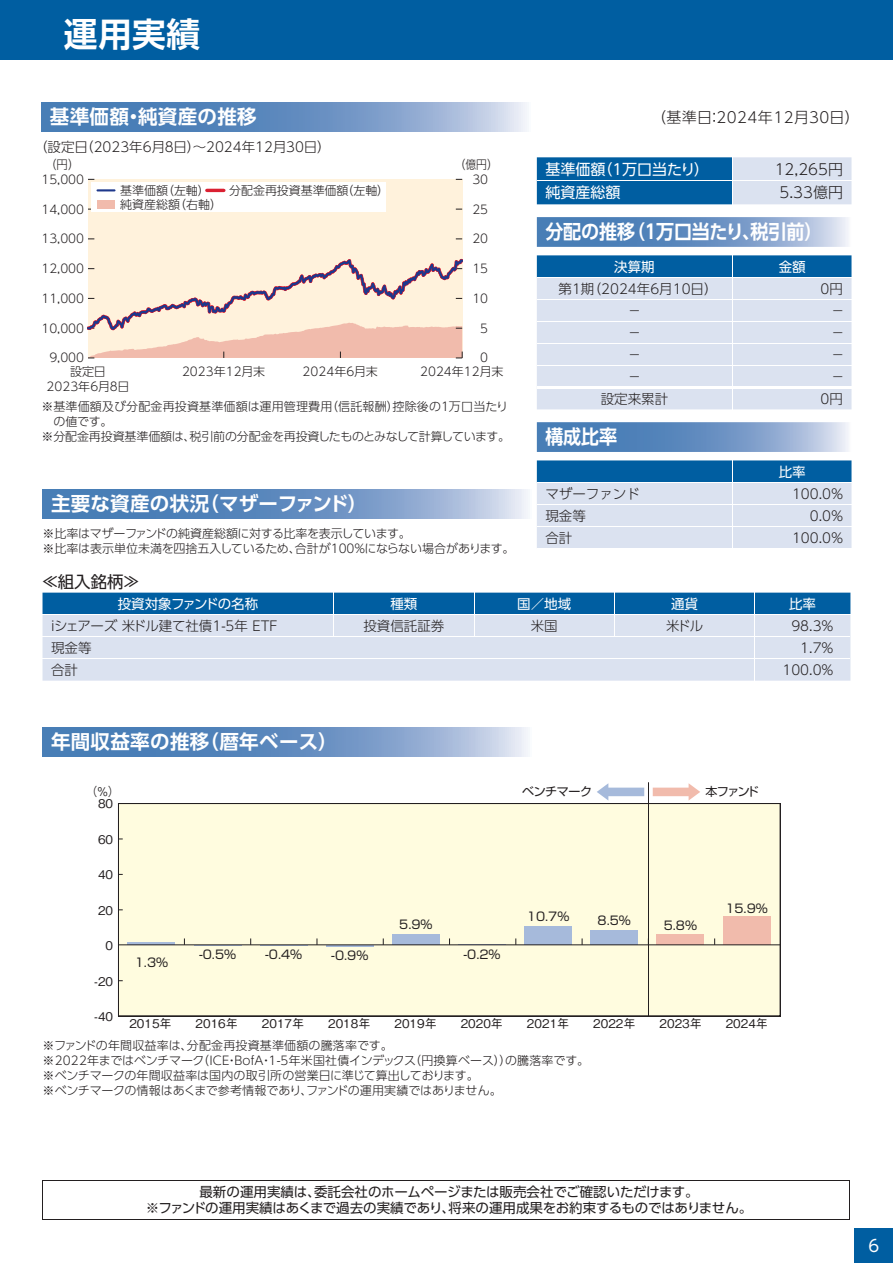
<style>
.page{position:relative;width:893px;height:1263px;background:#fff}
.page>*{position:absolute;margin:0;border:0;box-sizing:border-box;transform-origin:0 0}
.t1{font:33.75px "UD Shin Go Pro De Bold 90 pv RKSJ H";color:#fff}
.t2{font:19.5px "UD Shin Go Pro De Bold 90 pv RKSJ H";letter-spacing:.015em;color:#fff}
.t3{font:19.5px "UD Shin Go Pro De Bold 90 pv RKSJ H";letter-spacing:-.01em;color:#fff;scale:.92 1}
.t4{font:19.5px "UD Shin Go Pro De Bold 90 pv RKSJ H";letter-spacing:.015em;color:#fff;scale:.92 1}
.t5{font:16.5px "UD Shin Go Pro Regular 90 pv RKSJ H";color:#231f20}
.t6{font:16.5px "UD Shin Go Pro Regular 90 pv RKSJ H";color:#fff}
.t7{font:15px "UD Shin Go Pro Light 90 pv RKSJ H";letter-spacing:.03em;color:#231f20}
.t8{font:15px "UD Shin Go Pro Regular 90 pv RKSJ H";color:#fff}
.t9{font:15px "UD Shin Go Pro Light 90 pv RKSJ H";letter-spacing:.01em;color:#231f20}
.t10{font:13.5px "UD Shin Go Pro Light 90 pv RKSJ H";color:#231f20}
.t11{font:13.5px/16.5px "UD Shin Go Pro Regular 90 pv RKSJ H";letter-spacing:-.015em;color:#231f20;text-align:center}
.t12{font:13.5px "UD Shin Go Pro Light 90 pv RKSJ H";letter-spacing:-.02em;color:#231f20}
.t13{font:13.5px "UD Shin Go Pro Regular 90 pv RKSJ H";color:#fff}
.t14{font:13.5px "UD Shin Go Pro Regular 90 pv RKSJ H";letter-spacing:-.02em;color:#fff}
.t15{font:12px/15px "UD Shin Go Pro Light 90 pv RKSJ H";color:#231f20}
.t16{font:12px/15px "UD Shin Go Pro Light 90 pv RKSJ H";letter-spacing:-.02em;color:#231f20}
.t17{font:12px/12.8px "Gothic BBB Pr 6 N Medium 90 pv RKSJ H";color:#231f20;text-align:center}
.t18{font:12px "Shin Go Pr 6 N Regular 90 pv RKSJ H";letter-spacing:-.04em;color:#231f20}
.t19{font:12px "UD Shin Go Pro Light 90 pv RKSJ H";color:#231f20;scale:.95 1}
</style>
<div class="page">
<svg style="left:43px;top:593px;width:807px;height:88px;background:#a8c3dd"></svg>
<hr style="left:43px;top:1180px;width:807px;height:1px;background:#231f20">
<hr style="left:43px;top:1181px;width:1px;height:38px;background:#231f20">
<hr style="left:849px;top:1181px;width:1px;height:38px;background:#231f20">
<hr style="left:43px;top:1219px;width:807px;height:1px;background:#231f20">
<svg style="left:41px;top:102px;width:486px;height:30px;background:#7197c5"></svg>
<svg style="left:537px;top:157px;width:314px;height:252px;background:#acc6df"></svg>
<hr style="left:537px;top:386px;width:195px;height:1px;background:#fff">
<hr style="left:537px;top:388px;width:195px;height:1px;background:#fff">
<hr style="left:732px;top:386px;width:119px;height:1px;background:#fff">
<hr style="left:732px;top:388px;width:119px;height:1px;background:#fff">
<hr style="left:537px;top:299px;width:314px;height:1px;background:#fff">
<hr style="left:537px;top:321px;width:314px;height:1px;background:#fff">
<hr style="left:537px;top:343px;width:314px;height:1px;background:#fff">
<hr style="left:537px;top:365px;width:314px;height:1px;background:#fff">
<svg style="left:537px;top:460px;width:314px;height:88px;background:#a4c1dc"></svg>
<hr style="left:537px;top:504px;width:314px;height:1px;background:#fff">
<hr style="left:537px;top:526px;width:314px;height:1px;background:#fff">
<img style="left:537px;top:217px;width:314px;height:30px">
<img style="left:546px;top:223px;width:264px;height:18px">
<img style="left:537px;top:422px;width:312px;height:30px">
<img style="left:545px;top:428px;width:72px;height:18px">
<div style="left:88px;top:179px;width:374px;height:179px;background:#fff2dc"></div>
<svg style="left:87px;top:256px;width:376px;height:103px"></svg>
<div style="left:91px;top:182px;width:295px;height:30px;background:#fff"></div>
<svg style="left:98px;top:189px;width:17px;height:2px"></svg>
<hr style="left:207px;top:189px;width:17px;height:3px;background:#da2031">
<div style="left:98px;top:200px;width:17px;height:8px;background:#f1bbac"></div>
<svg style="left:43px;top:489px;width:485px;height:30px;background:#7197c6"></svg>
<svg style="left:43px;top:727px;width:485px;height:30px;background:#7197c6"></svg>
<div style="left:118px;top:803px;width:663px;height:214px;background:#fffcdf"></div>
<svg style="left:653px;top:783px;width:47px;height:17px"></svg>
<svg style="left:597px;top:783px;width:47px;height:17px"></svg>
<hr style="left:648px;top:782px;width:1px;height:234px;background:#231f20">
<div style="left:855px;top:1228px;width:38px;height:34px;background:#005ea1"></div>
<div style="left:0;top:0;width:893px;height:60px;background:#005ea1"></div>
<h1 class="t1" style="left:64px;top:21px;width:138px">運用実績</h1>
<h2 class="t2" style="left:50px;top:110px;width:208px">基準価額・純資産の推移</h2>
<p class="t10" style="left:34px;top:142px;width:298px">（設定日（2023年6月8日）～2024年12月30日）</p>
<p class="t19" style="left:45px;top:160px;width:37px">（円）</p>
<p class="t19" style="left:454px;top:160px;width:48px">（億円）</p>
<p class="t15" style="left:41px;top:173px;width:44px">15,000</p>
<p class="t15" style="left:41px;top:203px;width:44px">14,000</p>
<p class="t15" style="left:41px;top:233px;width:44px">13,000</p>
<p class="t15" style="left:41px;top:263px;width:44px">12,000</p>
<p class="t15" style="left:41px;top:292px;width:44px">11,000</p>
<p class="t15" style="left:41px;top:322px;width:44px">10,000</p>
<p class="t15" style="left:49px;top:352px;width:36px">9,000</p>
<p class="t15" style="left:472px;top:173px;width:17px">30</p>
<p class="t15" style="left:472px;top:203px;width:17px">25</p>
<p class="t15" style="left:472px;top:233px;width:17px">20</p>
<p class="t15" style="left:472px;top:263px;width:17px">15</p>
<p class="t15" style="left:472px;top:292px;width:17px">10</p>
<p class="t15" style="left:480px;top:322px;width:9px">5</p>
<p class="t15" style="left:480px;top:352px;width:9px">0</p>
<p class="t15" style="left:120px;top:184px;width:91px">基準価額（左軸）</p>
<p class="t15" style="left:229px;top:184px;width:162px">分配金再投資基準価額（左軸）</p>
<p class="t15" style="left:120px;top:198px;width:104px">純資産総額（右軸）</p>
<p class="t15" style="left:47px;top:365px;width:84px;text-align:center">設定日<br>2023年6月8日</p>
<p class="t15" style="left:182px;top:365px;width:85px">2023年12月末</p>
<p class="t15" style="left:303px;top:365px;width:77px">2024年6月末</p>
<p class="t15" style="left:420px;top:365px;width:85px">2024年12月末</p>
<p class="t15" style="left:41px;top:401px;width:468px">※ 基準価額及び分配金再投資基準価額は運用管理費用（信託報酬）控除後の１万口当たり</p>
<p class="t15" style="left:53px;top:416px;width:61px">の値です。</p>
<p class="t15" style="left:41px;top:431px;width:470px">※分配金再投資基準価額は、税引前の分配金を再投資したものとみなして計算しています。</p>
<p class="t7" style="left:651px;top:111px;width:210px">（基準日：2024年12月30日）</p>
<p class="t8" style="left:545px;top:163px;width:165px">基準価額（1万口当たり）</p>
<p class="t9" style="left:775px;top:163px;width:70px">12,265円</p>
<p class="t8" style="left:545px;top:187px;width:77px">純資産総額</p>
<p class="t9" style="left:779px;top:187px;width:65px">5.33億円</p>
<h2 class="t3" style="left:545px;top:225px;width:303px">分配の推移（1万口当たり、税引前）</h2>
<p class="t13" style="left:614px;top:261px;width:42px">決算期</p>
<p class="t13" style="left:779px;top:261px;width:29px">金額</p>
<p class="t10" style="left:558px;top:283px;width:161px">第1期（2024年6月10日）</p>
<p class="t10" style="left:821px;top:283px;width:24px">0円</p>
<p class="t10" style="left:628px;top:305px;width:15px">－</p>
<p class="t10" style="left:831px;top:305px;width:15px">－</p>
<p class="t10" style="left:628px;top:327px;width:15px">－</p>
<p class="t10" style="left:831px;top:327px;width:15px">－</p>
<p class="t10" style="left:628px;top:349px;width:15px">－</p>
<p class="t10" style="left:831px;top:349px;width:15px">－</p>
<p class="t10" style="left:628px;top:371px;width:15px">－</p>
<p class="t10" style="left:831px;top:371px;width:15px">－</p>
<p class="t10" style="left:601px;top:393px;width:69px">設定来累計</p>
<p class="t10" style="left:821px;top:393px;width:24px">0円</p>
<h2 class="t4" style="left:545px;top:430px;width:80px">構成比率</h2>
<p class="t13" style="left:779px;top:466px;width:28px">比率</p>
<p class="t10" style="left:545px;top:488px;width:96px">マザーファンド</p>
<p class="t10" style="left:792px;top:488px;width:53px">100.0％</p>
<p class="t10" style="left:545px;top:510px;width:42px">現金等</p>
<p class="t10" style="left:810px;top:510px;width:35px">0.0％</p>
<p class="t10" style="left:545px;top:532px;width:29px">合計</p>
<p class="t10" style="left:792px;top:532px;width:53px">100.0％</p>
<h2 class="t2" style="left:51px;top:497px;width:318px">主要な資産の状況（マザーファンド）</h2>
<p class="t16" style="left:43px;top:527px;width:474px">※比率はマザーファンドの純資産総額に対する比率を表示しています。<br>※比率は表示単位未満を四捨五入しているため、合計が100％にならない場合があります。</p>
<h3 class="t5" style="left:42px;top:575px;width:99px">≪組入銘柄≫</h3>
<p class="t14" style="left:118px;top:599px;width:142px">投資対象ファンドの名称</p>
<p class="t13" style="left:390px;top:599px;width:28px">種類</p>
<p class="t13" style="left:517px;top:599px;width:56px">国／地域</p>
<p class="t13" style="left:671px;top:599px;width:29px">通貨</p>
<p class="t13" style="left:789px;top:599px;width:29px">比率</p>
<p class="t12" style="left:51px;top:621px;width:228px">iシェアーズ 米ドル建て社債1-5年 ETF</p>
<p class="t10" style="left:363px;top:621px;width:83px">投資信託証券</p>
<p class="t10" style="left:531px;top:621px;width:29px">米国</p>
<p class="t10" style="left:666px;top:621px;width:39px">米ドル</p>
<p class="t10" style="left:791px;top:621px;width:44px">98.3%</p>
<p class="t10" style="left:51px;top:643px;width:42px">現金等</p>
<p class="t10" style="left:800px;top:643px;width:35px">1.7%</p>
<p class="t10" style="left:51px;top:665px;width:28px">合計</p>
<p class="t10" style="left:782px;top:665px;width:52px">100.0%</p>
<h2 class="t2" style="left:51px;top:735px;width:288px">年間収益率の推移（暦年ベース）</h2>
<p class="t17" style="left:85px;top:786px;width:36px">（%）<br>80</p>
<p class="t17" style="left:98px;top:834px;width:17px">60</p>
<p class="t17" style="left:98px;top:870px;width:17px">40</p>
<p class="t17" style="left:98px;top:905px;width:17px">20</p>
<p class="t17" style="left:106px;top:941px;width:9px">0</p>
<p class="t17" style="left:94px;top:976px;width:20px">-20</p>
<p class="t18" style="left:135px;top:958px;width:35px">1.3%</p>
<p class="t18" style="left:199px;top:950px;width:39px">-0.5%</p>
<p class="t18" style="left:399px;top:920px;width:35px">5.9%</p>
<p class="t18" style="left:265px;top:950px;width:39px">-0.4%</p>
<p class="t18" style="left:331px;top:951px;width:39px">-0.9%</p>
<p class="t18" style="left:463px;top:950px;width:39px">-0.2%</p>
<p class="t18" style="left:522px;top:787px;width:71px">ベンチマーク</p>
<p class="t18" style="left:705px;top:787px;width:55px">本ファンド</p>
<p class="t18" style="left:527px;top:912px;width:44px">10.7%</p>
<p class="t18" style="left:598px;top:916px;width:35px">8.5%</p>
<p class="t18" style="left:664px;top:920px;width:35px">5.8%</p>
<p class="t18" style="left:725px;top:904px;width:44px">15.9%</p>
<p class="t17" style="left:94px;top:1012px;width:20px">-40</p>
<p class="t17" style="left:129px;top:1019px;width:44px">2015年</p>
<p class="t17" style="left:196px;top:1019px;width:44px">2016年</p>
<p class="t17" style="left:328px;top:1019px;width:44px">2018年</p>
<p class="t17" style="left:262px;top:1019px;width:44px">2017年</p>
<p class="t17" style="left:394px;top:1019px;width:44px">2019年</p>
<p class="t17" style="left:461px;top:1019px;width:44px">2020年</p>
<p class="t17" style="left:527px;top:1019px;width:44px">2021年</p>
<p class="t17" style="left:593px;top:1019px;width:44px">2022年</p>
<p class="t17" style="left:659px;top:1019px;width:44px">2023年</p>
<p class="t17" style="left:726px;top:1019px;width:44px">2024年</p>
<p class="t15" style="left:43px;top:1039px;width:548px">※ファンドの年間収益率は、分配金再投資基準価額の騰落率です。<br>※2022年まではベンチマーク（ICE・BofA・1-5年米国社債インデックス（円換算ベース））の騰落率です。※ ベンチマークの年間収益率は国内の取引所の営業日に準じて算出しております。<br>※ベンチマークの情報はあくまで参考情報であり、ファンドの運用実績ではありません。</p>
<p class="t11" style="left:146px;top:1185px;width:608px">最新の運用実績は、委託会社のホームページまたは販売会社でご確認いただけます。<br>※ファンドの運用実績はあくまで過去の実績であり、将来の運用成果をお約束するものではありません。</p>
<h3 class="t6" style="left:868px;top:1239px;width:12px">6</h3>
</div>
